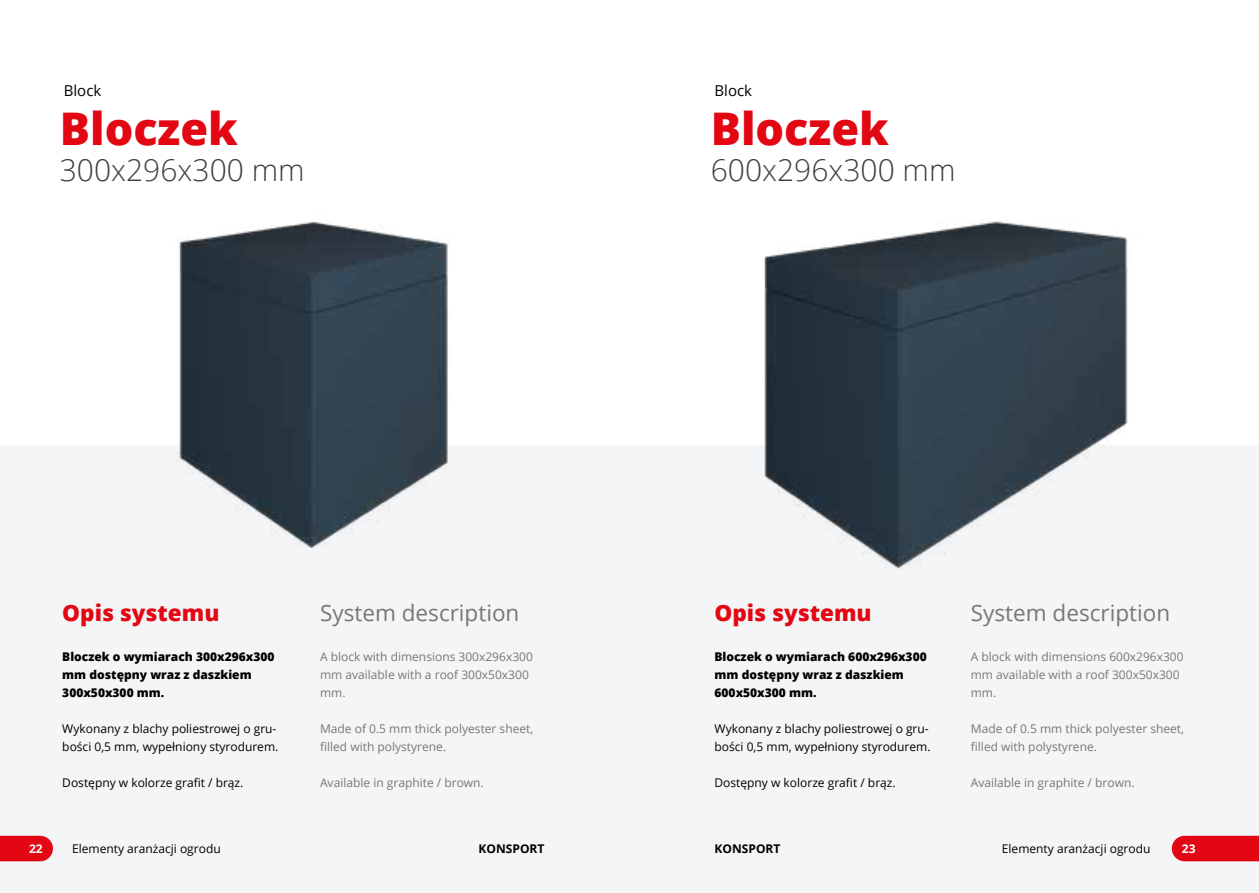
<style>
.page{position:relative;width:1259px;height:893px;background:#fff}
.page>*{position:absolute;margin:0;border:0;box-sizing:border-box;transform-origin:0 0}
.t1{font:800 45px "Open Sans";color:#e30613}
.t2{font:300 30px "Open Sans";color:#443f3b}
.t3{font:22.5px "Open Sans";color:#7c7674}
.t4{font:800 22.5px "Open Sans";color:#e30613}
.t5{font:15px "Open Sans";color:#000}
.t6{font:12px/18px "Open Sans";color:#7c7674}
.t7{font:12px/18px "Open Sans";color:#000}
.t8{font:800 12px/18px "Open Sans";color:#000}
.t9{font:700 12px "Open Sans";color:#000}
.t10{font:700 12px "Open Sans";color:#fff}
</style>
<div class="page">
<div style="left:0;top:445px;width:1259px;height:448px;background:#f3f5f6"></div>
<img style="left:177px;top:222px;width:272px;height:326px">
<img style="left:764px;top:221px;width:364px;height:348px">
<svg style="left:0;top:836px;width:53px;height:25px"></svg>
<div style="left:1171px;top:836px;width:88px;height:25px;background:#e30613"></div>
<p class="t5" style="left:64px;top:80px;width:39px">Block</p>
<p class="t5" style="left:714px;top:80px;width:39px">Block</p>
<h1 class="t1" style="left:60px;top:94px;width:180px">Bloczek</h1>
<h2 class="t2" style="left:60px;top:149px;width:246px">300x296x300 mm</h2>
<h1 class="t1" style="left:711px;top:94px;width:180px">Bloczek</h1>
<h2 class="t2" style="left:711px;top:149px;width:246px">600x296x300 mm</h2>
<h3 class="t4" style="left:62px;top:596px;width:159px">Opis systemu</h3>
<p class="t8" style="left:62px;top:647px;width:214px">Bloczek o wymiarach 300x296x300 mm dostępny wraz z daszkiem<br>300x50x300 mm.</p>
<p class="t7" style="left:62px;top:719px;width:218px">Wykonany z blachy poliestrowej o gru&shy;bości 0,5 mm, wypełniony styrodurem.</p>
<p class="t7" style="left:62px;top:773px;width:183px">Dostępny w kolorze grafit / brąz.</p>
<h3 class="t3" style="left:320px;top:598px;width:201px">System description</h3>
<p class="t6" style="left:320px;top:647px;width:214px">A block with dimensions 300x296x300 mm available with a roof 300x50x300 mm.</p>
<p class="t6" style="left:320px;top:719px;width:215px">Made of 0.5 mm thick polyester sheet, filled with polystyrene.</p>
<p class="t6" style="left:320px;top:773px;width:165px">Available in graphite / brown.</p>
<h3 class="t4" style="left:714px;top:596px;width:159px">Opis systemu</h3>
<p class="t8" style="left:714px;top:647px;width:214px">Bloczek o wymiarach 600x296x300 mm dostępny wraz z daszkiem<br>600x50x300 mm.</p>
<p class="t7" style="left:714px;top:719px;width:218px">Wykonany z blachy poliestrowej o gru&shy;bości 0,5 mm, wypełniony styrodurem.</p>
<p class="t7" style="left:714px;top:773px;width:183px">Dostępny w kolorze grafit / brąz.</p>
<h3 class="t3" style="left:971px;top:598px;width:201px">System description</h3>
<p class="t6" style="left:971px;top:647px;width:214px">A block with dimensions 600x296x300 mm available with a roof 300x50x300 mm.</p>
<p class="t6" style="left:971px;top:719px;width:215px">Made of 0.5 mm thick polyester sheet, filled with polystyrene.</p>
<p class="t6" style="left:971px;top:773px;width:165px">Available in graphite / brown.</p>
<p class="t10" style="left:29px;top:840px;width:15px">22</p>
<p class="t7" style="left:72px;top:839px;width:150px">Elementy aranżacji ogrodu</p>
<p class="t9" style="left:478px;top:840px;width:67px">KONSPORT</p>
<p class="t9" style="left:714px;top:840px;width:67px">KONSPORT</p>
<p class="t7" style="left:1002px;top:839px;width:150px">Elementy aranżacji ogrodu</p>
<p class="t10" style="left:1182px;top:840px;width:15px">23</p>
</div>
